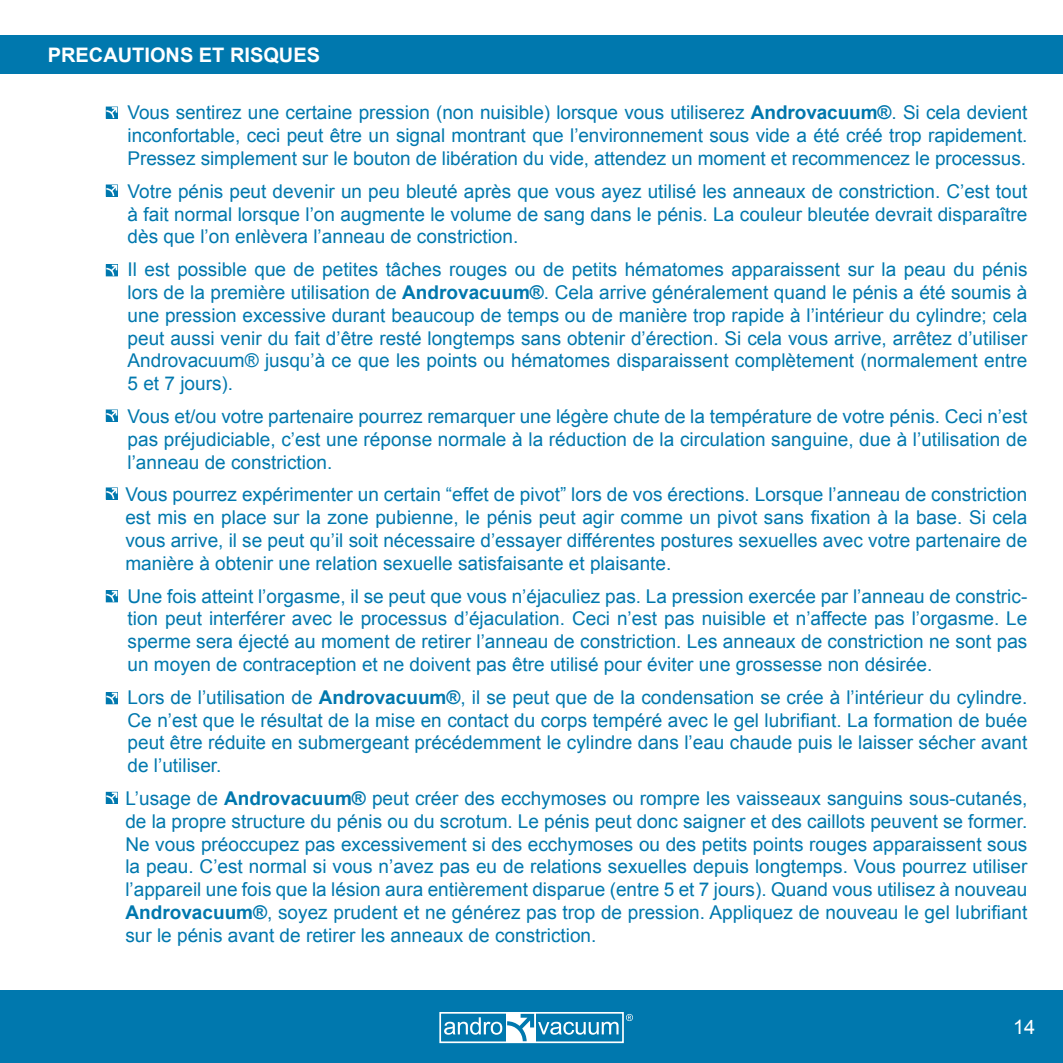
<style>
.page{position:relative;width:1063px;height:1063px;background:#fff}
.page>*{position:absolute;margin:0;border:0;box-sizing:border-box;transform-origin:0 0}
.Texto_Corrido{font:700 20px "Arial";color:#fff}
.Texto_Corrido-2{font:20px "Arial";color:#fff}
.Texto_Corrido-3{font:19px/22.8px "Arial";color:#0078ae;text-align:justify}
.s1{font-weight:700}
</style>
<div class="page">
<div style="left:35px;top:35px;width:1028px;height:39px;background:#0078ae"></div>
<div style="left:0;top:990px;width:1063px;height:73px;background:#0078ae"></div>
<svg style="left:106px;top:107px;width:12px;height:12px"></svg>
<svg style="left:106px;top:185px;width:12px;height:12px"></svg>
<svg style="left:106px;top:264px;width:12px;height:12px"></svg>
<svg style="left:106px;top:410px;width:12px;height:12px"></svg>
<svg style="left:106px;top:487px;width:12px;height:13px"></svg>
<svg style="left:106px;top:590px;width:12px;height:12px"></svg>
<svg style="left:106px;top:692px;width:12px;height:12px"></svg>
<div style="left:439px;top:1012px;width:185px;height:31px;border:2px solid #fff"></div>
<svg style="left:439px;top:1013px;width:194px;height:30px"></svg>
<div style="left:0;top:35px;width:35px;height:39px;background:#0078ae"></div>
<svg style="left:106px;top:792px;width:12px;height:12px"></svg>
<p class="Texto_Corrido" style="left:48px;top:41px;width:274px">PRECAUTIONS ET RISQUES</p>
<p class="Texto_Corrido-3" style="left:128px;top:101px;width:901px">Vous sentirez une certaine pression (non nuisible) lorsque vous utiliserez <span class="s1">Androvacuum®</span>. Si cela devient inconfortable, ceci peut être un signal montrant que l’environnement sous vide a été créé trop rapidement.<br>Pressez simplement sur le bouton de libération du vide, attendez un moment et recommencez le processus.</p>
<p class="Texto_Corrido-3" style="left:128px;top:180px;width:901px">Votre pénis peut devenir un peu bleuté après que vous ayez utilisé les anneaux de constriction. C’est tout à fait normal lorsque l’on augmente le volume de sang dans le pénis. La couleur bleutée devrait disparaître dès que l’on enlèvera l’anneau de constriction.</p>
<p class="Texto_Corrido-3" style="left:128px;top:258px;width:901px">Il est possible que de petites tâches rouges ou de petits hématomes apparaissent sur la peau du pénis lors de la première utilisation de <span class="s1">Androvacuum®</span>. Cela arrive généralement quand le pénis a été soumis à une pression excessive durant beaucoup de temps ou de manière trop rapide à l’intérieur du cylindre; cela peut aussi venir du fait d’être resté longtemps sans obtenir d’érection. Si cela vous arrive, arrêtez d’utiliser Androvacuum® jusqu’à ce que les points ou hématomes disparaissent complètement (normalement entre 5 et 7 jours).</p>
<p class="Texto_Corrido-3" style="left:128px;top:405px;width:901px">Vous et/ou votre partenaire pourrez remarquer une légère chute de la température de votre pénis. Ceci n’est pas préjudiciable, c’est une réponse normale à la réduction de la circulation sanguine, due à l’utilisation de l’anneau de constriction.</p>
<p class="Texto_Corrido-3" style="left:125px;top:483px;width:904px">Vous pourrez expérimenter un certain “effet de pivot” lors de vos érections. Lorsque l’anneau de constriction est mis en place sur la zone pubienne, le pénis peut agir comme un pivot sans fixation à la base. Si cela vous arrive, il se peut qu’il soit nécessaire d’essayer différentes postures sexuelles avec votre partenaire de manière à obtenir une relation sexuelle satisfaisante et plaisante.</p>
<p class="Texto_Corrido-3" style="left:128px;top:584px;width:901px">Une fois atteint l’orgasme, il se peut que vous n’éjaculiez pas. La pression exercée par l’anneau de constric&shy;tion peut interférer avec le processus d’éjaculation. Ceci n’est pas nuisible et n’affecte pas l’orgasme. Le sperme sera éjecté au moment de retirer l’anneau de constriction. Les anneaux de constriction ne sont pas un moyen de contraception et ne doivent pas être utilisé pour éviter une grossesse non désirée.</p>
<p class="Texto_Corrido-3" style="left:128px;top:686px;width:901px">Lors de l’utilisation de <span class="s1">Androvacuum®</span>, il se peut que de la condensation se crée à l’intérieur du cylindre.<br>Ce n’est que le résultat de la mise en contact du corps tempéré avec le gel lubrifiant. La formation de buée peut être réduite en submergeant précédemment le cylindre dans l’eau chaude puis le laisser sécher avant de l’utiliser.</p>
<p class="Texto_Corrido-3" style="left:125px;top:787px;width:904px">L’usage de <span class="s1">Androvacuum®</span> peut créer des ecchymoses ou rompre les vaisseaux sanguins sous-cutanés, de la propre structure du pénis ou du scrotum. Le pénis peut donc saigner et des caillots peuvent se former.<br>Ne vous préoccupez pas excessivement si des ecchymoses ou des petits points rouges apparaissent sous la peau. C’est normal si vous n’avez pas eu de relations sexuelles depuis longtemps. Vous pourrez utiliser l’appareil une fois que la lésion aura entièrement disparue (entre 5 et 7 jours). Quand vous utilisez à nouveau <span class="s1">Androvacuum®</span>, soyez prudent et ne générez pas trop de pression. Appliquez de nouveau le gel lubrifiant sur le pénis avant de retirer les anneaux de constriction.</p>
<p class="Texto_Corrido-2" style="left:1013px;top:1013px;width:24px">14</p>
<p class="Texto_Corrido-2" style="left:1025px;top:1014px;width:13px">3</p>
</div>
